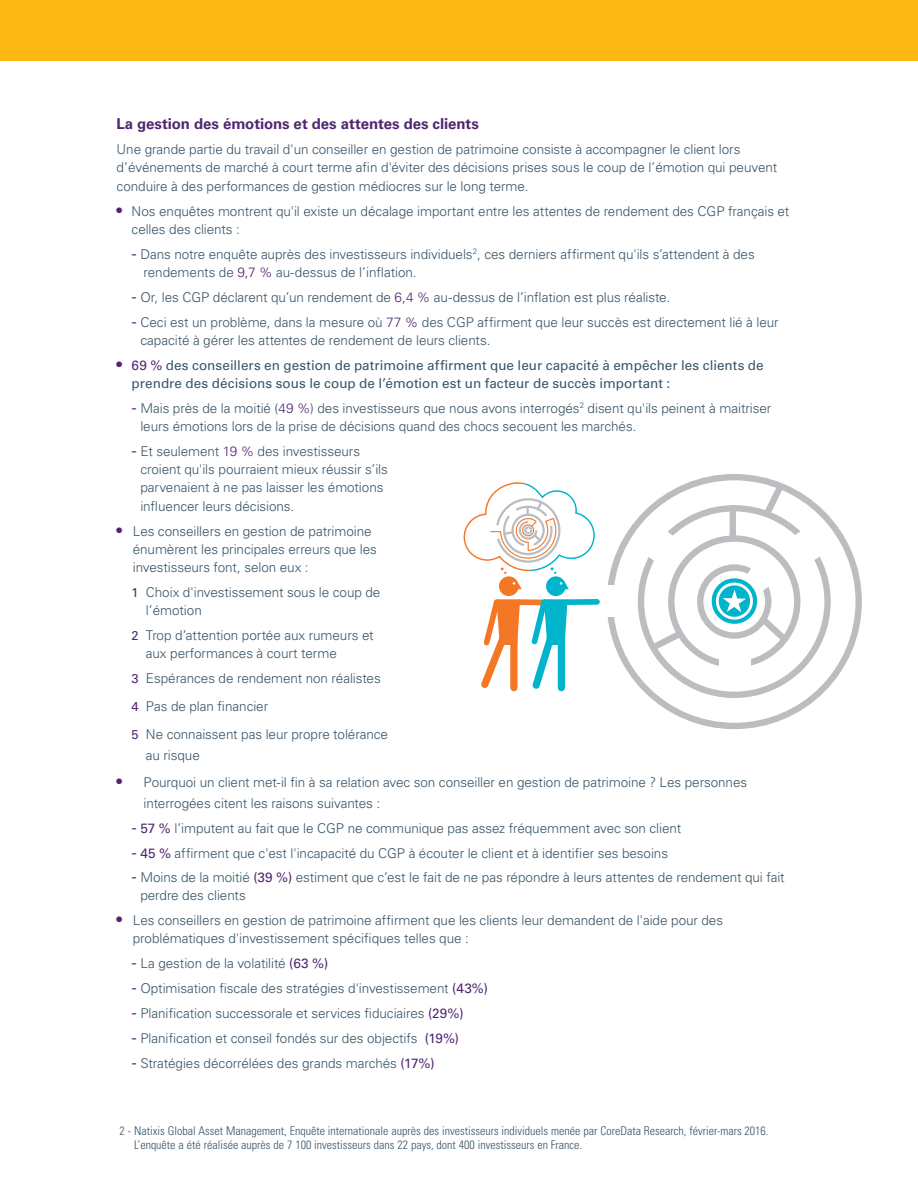
<style>
.page{position:relative;width:918px;height:1188px;background:#fff}
.page>*{position:absolute;margin:0;border:0;box-sizing:border-box;transform-origin:0 0}
.intro_large{font:700 15px "Univers LT Std";letter-spacing:-.005em;color:#502672}
.Body{font:300 13.5px/18.1px "Univers LT Std";letter-spacing:-.005em;color:#385466}
.Body-2{font:13.5px/18.1px "Univers LT Std";letter-spacing:.005em;color:#385466}
.legal{font:300 condensed 12px/13.5px "Univers LT Std";color:#385466}
.s1{font-weight:400;font-size:15.75px;color:#502672}
.s2{color:#502672}
.s3{font-size:15.75px;color:#502672}
.s4{font-weight:400;font-size:12.75px;color:#502672}
.s5{font-weight:400;color:#502672}
</style>
<div class="page">
<div style="left:0;top:0;width:918px;height:60px;background:#fcb814"></div>
<svg style="left:644px;top:625px;width:46px;height:31px"></svg>
<div style="left:668px;top:535px;width:132px;height:133px;border:6px solid #bcbdc0;border-radius:50%"></div>
<div style="left:697px;top:564px;width:74px;height:75px;border:6px solid #bcbdc0;border-radius:50%"></div>
<div style="left:719px;top:645px;width:32px;height:31px;background:#fff"></div>
<svg style="left:637px;top:523px;width:44px;height:44px"></svg>
<svg style="left:705px;top:476px;width:125px;height:174px"></svg>
<svg style="left:463px;top:482px;width:133px;height:210px"></svg>
<p class="intro_large" style="left:117px;top:115px;width:364px">La gestion des émotions et des attentes des clients</p>
<p class="Body" style="left:117px;top:140px;width:662px">Une grande partie du travail d'un conseiller en gestion de patrimoine consiste à accompagner le client lors d’événements de marché à court terme afin d'éviter des décisions prises sous le coup de l’émotion qui peuvent conduire à des performances de gestion médiocres sur le long terme.</p>
<p class="Body" style="left:132px;top:202px;width:659px;text-indent:-15px"><span class="s1">•</span> Nos enquêtes montrent qu'il existe un décalage important entre les attentes de rendement des CGP français et celles des clients :</p>
<p class="Body" style="left:144px;top:245px;width:613px;text-indent:-12px"><span class="s1">-</span> Dans notre enquête auprès des investisseurs individuels<sup>2</sup>, ces derniers affirment qu'ils s’attendent à des rendements de <span class="s2">9,7 %</span> au-dessus de l’inflation.</p>
<p class="Body" style="left:132px;top:288px;width:540px"><span class="s1">-</span> Or, les CGP déclarent qu’un rendement de <span class="s2">6,4 %</span> au-dessus de l’inflation est plus réaliste.</p>
<p class="Body" style="left:140px;top:313px;width:640px;text-indent:-9px"><span class="s1">-</span> Ceci est un problème, dans la mesure où <span class="s2">77 %</span> des CGP affirment que leur succès est directement lié à leur capacité à gérer les attentes de rendement de leurs clients.</p>
<p class="Body-2" style="left:132px;top:356px;width:634px;text-indent:-15px"><span class="s3">•</span> <span class="s2">69 %</span> des conseillers en gestion de patrimoine affirment que leur capacité à empêcher les clients de prendre des décisions sous le coup de l’émotion est un facteur de succès important :</p>
<p class="Body" style="left:140px;top:399px;width:632px;text-indent:-9px"><span class="s1">-</span> Mais près de la moitié (<span class="s2">49 %</span>) des investisseurs que nous avons interrogés<sup>2</sup> disent qu'ils peinent à maitriser leurs émotions lors de la prise de décisions quand des chocs secouent les marchés.</p>
<p class="Body" style="left:140px;top:442px;width:249px;text-indent:-9px"><span class="s1">-</span> Et seulement <span class="s2">19 %</span> des investisseurs croient qu'ils pourraient mieux réussir s’ils parvenaient à ne pas laisser les émotions influencer leurs décisions.</p>
<p class="Body" style="left:133px;top:522px;width:246px;text-indent:-16px"><span class="s1">•</span> Les conseillers en gestion de patrimoine énumèrent les principales erreurs que les investisseurs font, selon eux :</p>
<p class="Body" style="left:146px;top:583px;width:236px;text-indent:-14px"><span class="s4">1</span> Choix d'investissement sous le coup de l’émotion</p>
<p class="Body" style="left:146px;top:626px;width:229px;text-indent:-14px"><span class="s4">2</span> Trop d’attention portée aux rumeurs et aux performances à court terme</p>
<p class="Body" style="left:132px;top:669px;width:251px"><span class="s4">3</span> Espérances de rendement non réalistes</p>
<p class="Body" style="left:132px;top:697px;width:138px"><span class="s4">4</span> Pas de plan financier</p>
<p class="Body" style="left:146px;top:723px;width:244px;line-height:21px;text-indent:-14px"><span class="s4">5</span> Ne connaissent pas leur propre tolérance au risque</p>
<p class="Body" style="left:144px;top:772px;width:605px;line-height:21px;text-indent:-27px"><span class="s1">•</span> Pourquoi un client met-il fin à sa relation avec son conseiller en gestion de patrimoine ? Les personnes interrogées citent les raisons suivantes :</p>
<p class="Body" style="left:132px;top:819px;width:551px"><span class="s1">-</span> <span class="s5">57 %</span> l’imputent au fait que le CGP ne communique pas assez fréquemment avec son client</p>
<p class="Body" style="left:132px;top:844px;width:538px"><span class="s1">-</span> <span class="s5">45 %</span> affirment que c'est l'incapacité du CGP à écouter le client et à identifier ses besoins</p>
<p class="Body" style="left:140px;top:868px;width:646px;text-indent:-9px"><span class="s1">-</span> Moins de la moitié <span class="s5">(39 %)</span> estiment que c’est le fait de ne pas répondre à leurs attentes de rendement qui fait perdre des clients</p>
<p class="Body" style="left:133px;top:911px;width:592px;text-indent:-16px"><span class="s1">•</span> Les conseillers en gestion de patrimoine affirment que les clients leur demandent de l'aide pour des problématiques d'investissement spécifiques telles que :</p>
<p class="Body" style="left:132px;top:954px;width:198px"><span class="s1">-</span> La gestion de la volatilité <span class="s5">(63 %)</span></p>
<p class="Body" style="left:132px;top:979px;width:358px"><span class="s1">-</span> Optimisation fiscale des stratégies d'investissement <span class="s5">(43%)</span></p>
<p class="Body" style="left:132px;top:1004px;width:333px"><span class="s1">-</span> Planification successorale et services fiduciaires <span class="s5">(29%)</span></p>
<p class="Body" style="left:132px;top:1029px;width:329px"><span class="s1">-</span> Planification et conseil fondés sur des objectifs <span class="s5">(19%)</span></p>
<p class="Body" style="left:132px;top:1054px;width:305px"><span class="s1">-</span> Stratégies décorrélées des grands marchés <span class="s5">(17%)</span></p>
<p class="legal" style="left:134px;top:1124px;width:636px;text-indent:-15px">2 - Natixis Global Asset Management, Enquête internationale auprès des investisseurs individuels menée par CoreData Research, février-mars 2016.<br>L’enquête a été réalisée auprès de 7 100 investisseurs dans 22 pays, dont 400 investisseurs en France.</p>
</div>
